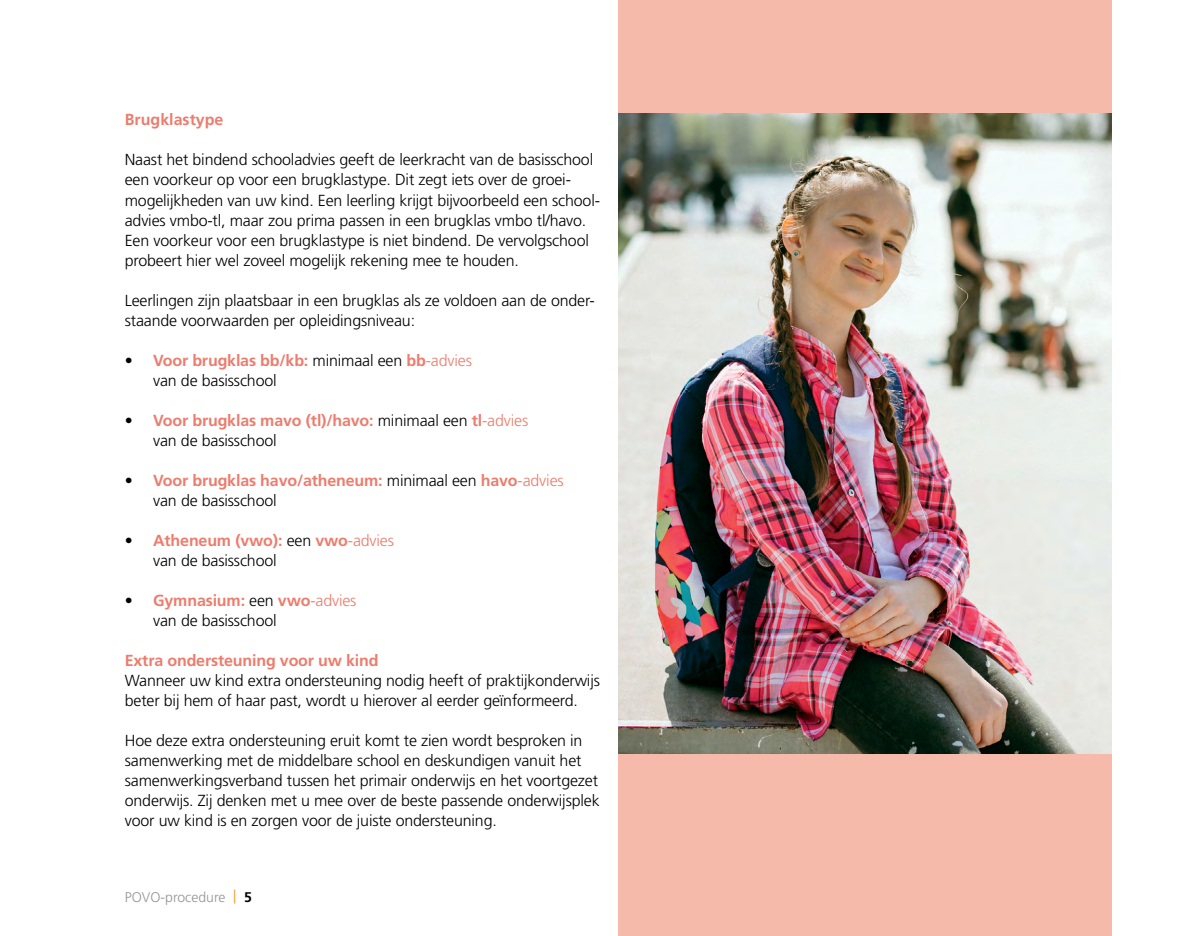
<style>
.page{position:relative;width:1191px;height:936px;background:#fff}
.page>*{position:absolute;margin:0;border:0;box-sizing:border-box;transform-origin:0 0}
.t1{font:300 16px/20px "Frutiger";letter-spacing:-.01em;color:#000}
.t2{font:700 16px/20px "Frutiger";letter-spacing:-.01em;color:#ed7c6d}
.t3{font:300 14px "Frutiger";color:#939598}
.s1{font-weight:700;color:#ed7c6d}
.s2{color:#ed7c6d}
.s3{font-weight:300;color:#000}
.s4{font-weight:300}
.s5{color:#f7941e}
.s6{font-weight:700;color:#000}
</style>
<div class="page">
<div style="left:618px;top:0;width:493px;height:935px;background:#f6baab"></div>
<img style="left:618px;top:113px;width:493px;height:640px">
<p class="t2" style="left:125px;top:110px;width:100px">Brugklastype</p>
<p class="t1" style="left:125px;top:150px;width:477px">Naast het bindend schooladvies geeft de leerkracht van de basisschool een voorkeur op voor een brugklastype. Dit zegt iets over de groei&shy;mogelijkheden van uw kind. Een leerling krijgt bijvoorbeeld een school&shy;advies vmbo-tl, maar zou prima passen in een brugklas vmbo tl/havo.<br>Een voorkeur voor een brugklastype is niet bindend. De vervolgschool probeert hier wel zoveel mogelijk rekening mee te houden.</p>
<p class="t1" style="left:125px;top:290px;width:471px">Leerlingen zijn plaatsbaar in een brugklas als ze voldoen aan de onder&shy;staande voorwaarden per opleidingsniveau:</p>
<p class="t1" style="left:153px;top:350px;width:320px;text-indent:-28px">• <span class="s1">Voor brugklas bb/kb:</span> minimaal een <span class="s1">bb</span><span class="s2">-advies </span>van de basisschool</p>
<p class="t1" style="left:153px;top:410px;width:376px;text-indent:-28px">• <span class="s1">Voor brugklas mavo (tl)/havo:</span> minimaal een <span class="s1">tl</span><span class="s2">-advies </span>van de basisschool</p>
<p class="t2" style="left:153px;top:470px;width:412px;text-indent:-28px"><span class="s3">•</span> Voor brugklas havo/atheneum: <span class="s3">minimaal een</span> havo<span class="s4">-advies </span><span class="s3">van de basisschool</span></p>
<p class="t1" style="left:153px;top:530px;width:242px;text-indent:-28px">• <span class="s1">Atheneum (vwo):</span> een <span class="s1">vwo</span><span class="s2">-advies </span>van de basisschool</p>
<p class="t1" style="left:153px;top:590px;width:205px;text-indent:-28px">• <span class="s1">Gymnasium:</span> een <span class="s1">vwo</span><span class="s2">-advies </span>van de basisschool</p>
<p class="t2" style="left:125px;top:650px;width:255px">Extra ondersteuning voor uw kind</p>
<p class="t1" style="left:125px;top:670px;width:477px">Wanneer uw kind extra ondersteuning nodig heeft of praktijkonderwijs beter bij hem of haar past, wordt u hierover al eerder geïnformeerd.</p>
<p class="t1" style="left:125px;top:730px;width:476px">Hoe deze extra ondersteuning eruit komt te zien wordt besproken in samenwerking met de middelbare school en deskundigen vanuit het samenwerkingsverband tussen het primair onderwijs en het voortgezet onderwijs. Zij denken met u mee over de beste passende onderwijsplek voor uw kind is en zorgen voor de juiste ondersteuning.</p>
<p class="t3" style="left:125px;top:888px;width:129px">POVO-procedure <span class="s5">|</span> <span class="s6">5</span></p>
</div>
